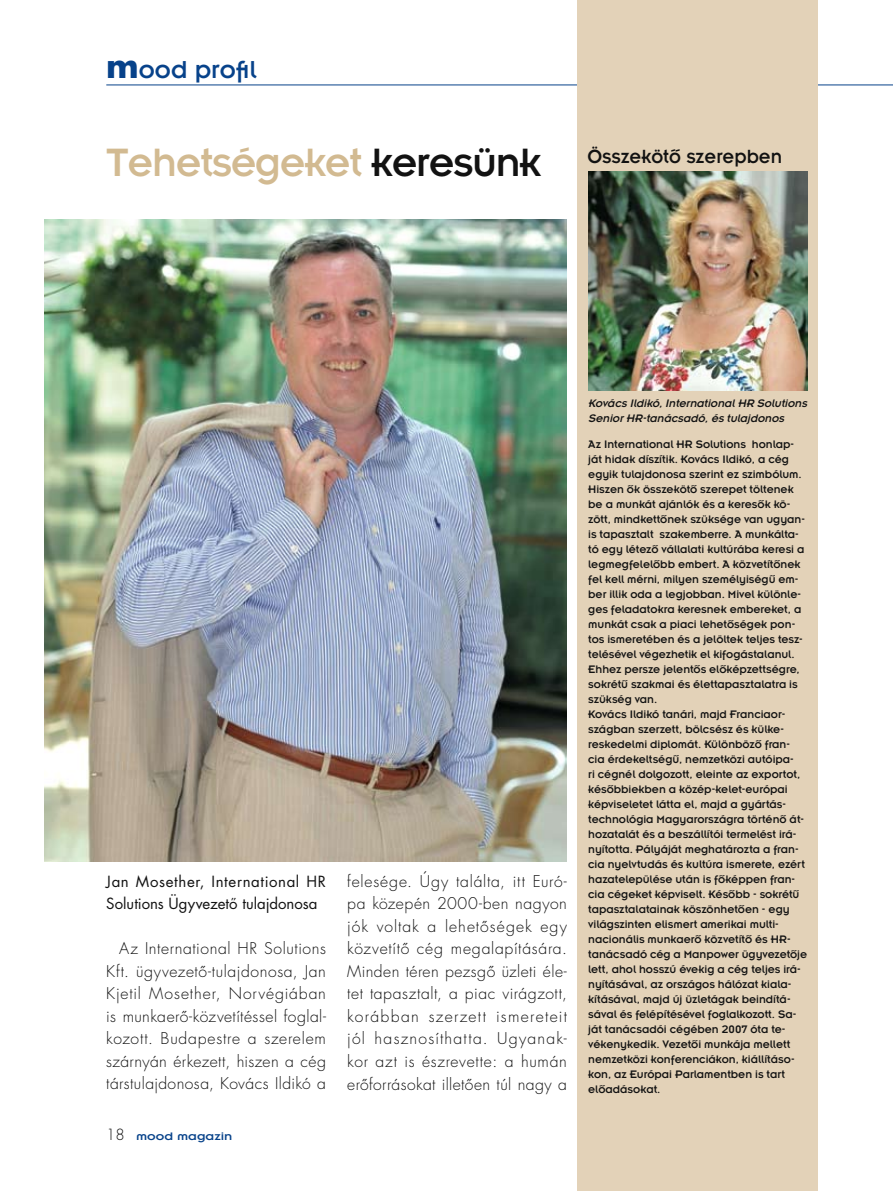
<style>
.page{position:relative;width:893px;height:1191px;background:#fff}
.page>*{position:absolute;margin:0;border:0;box-sizing:border-box;transform-origin:0 0}
.t1{font:43.5px "Insignia Hun";letter-spacing:-.03em;color:#d2ba91}
.t2{font:27px "Insignia Hun";color:#07428a}
.t3{font:21px "Insignia Hun";color:#121212;scale:.95 1}
.t4{font:300 15.75px/22.5px "Futura QS";letter-spacing:.03em;color:#121212;text-align:justify}
.t5{font:15px/22.5px "Futura QS";letter-spacing:.01em;color:#121212}
.t6{font:12px/15px "Insignia Hun";letter-spacing:-.005em;color:#121212}
.t7{font:italic 12px/15px "Insignia Hun";color:#121212}
.t8{font:12px "Insignia Hun";color:#07428a;scale:1.2 1}
.s1{font-family:"Futura QS";font-weight:700;font-size:33px}
.s2{color:#121212}
.s3{font-family:"Futura QS";font-weight:300;font-size:15px;color:#121212}
</style>
<div class="page">
<hr style="left:106px;top:85px;width:787px;height:1px;background:#07428a">
<img style="left:44px;top:219px;width:523px;height:642px">
<div style="left:577px;top:0;width:240px;height:1191px;background:#e3d2b8"></div>
<img style="left:588px;top:171px;width:219px;height:219px">
<h2 class="t2" style="left:106px;top:55px;width:152px"><span class="s1">m</span>ood profil</h2>
<h1 class="t1" style="left:106px;top:140px;width:436px">Tehetségeket <span class="s2">keresünk</span></h1>
<h3 class="t3" style="left:587px;top:145px;width:206px">Összekötô szerepben</h3>
<p class="t5" style="left:106px;top:870px;width:221px">Jan Mosether, International HR<br>Solutions Ügyvezetô tulajdonosa</p>
<h3 class="t4" style="left:106px;top:937px;width:221px;text-indent:13px">Az International HR Solutions Kft. ügyvezetô-tulajdonosa, Jan Kjetil Mosether, Norvégiában is munkaerô-közvetítéssel foglal&shy;kozott. Budapestre a szerelem szárnyán érkezett, hiszen a cég társtulajdonosa, Kovács Ildikó a</h3>
<p class="t8" style="left:106px;top:1130px;width:107px"><span class="s3">18</span> mood magazin</p>
<p class="t4" style="left:347px;top:870px;width:221px">felesége. Úgy találta, itt Euró&shy;pa közepén 2000-ben nagyon jók voltak a lehetôségek egy közvetítô cég megalapítására.<br>Minden téren pezsgô üzleti éle&shy;tet tapasztalt, a piac virágzott, korábban szerzett ismereteit jól hasznosíthatta. Ugyanak&shy;kor azt is észrevette: a humán erôforrásokat illetôen túl nagy a</p>
<p class="t7" style="left:588px;top:396px;width:223px">Kovács Ildikó,InternationalHR Solutions<br>SeniorHR-tanácsadó,és tulajdonos</p>
<p class="t6" style="left:588px;top:436px;width:220px">Az International HR Solutions honlap&shy;ját hidak díszítik. Kovács Ildikó, a cég egyik tulajdonosa szerint ez szimbólum.<br>Hiszen ôk összekötô szerepet töltenek be a munkát ajánlók és a keresôk kö&shy;zött, mindkettônek szüksége van ugyan&shy;is tapasztalt szakemberre. A munkálta&shy;tó egy létezô vállalati kultúrába keresi a legmegfelelôbb embert. A közvetítônek fel kell mérni, milyen személyiségû em&shy;ber illik oda a legjobban. Mivel különle&shy;ges feladatokra keresnek embereket, a munkát csak a piaci lehetôségek pon&shy;tos ismeretében és a jelöltek teljes tesz&shy;telésével végezhetik el kifogástalanul.<br>Ehhez persze jelentôs elôképzettségre, sokrétû szakmai és élettapasztalatra is szükség van.<br>Kovács Ildikó tanári, majd Franciaor&shy;szágban szerzett, bölcsész és külke&shy;reskedelmi diplomát. Különbözô fran&shy;cia érdekeltségû, nemzetközi autóipa-<br>ri cégnél dolgozott, eleinte az exportot, késôbbiekben a közép-kelet-európai képviseletet látta el, majd a gyártás&shy;technológia Magyarországra történô át&shy;hozatalát és a beszállítói termelést irá&shy;nyította. Pályáját meghatározta a fran&shy;cia nyelvtudás és kultúra ismerete, ezért hazatelepülése után is fôképpen fran&shy;cia cégeket képviselt. Késôbb - sokrétû tapasztalatainak köszönhetôen - egy világszinten elismert amerikai multi&shy;nacionális munkaerô közvetítô és HR&shy;tanácsadó cég a Manpower ügyvezetôje lett, ahol hosszú évekig a cég teljes irá&shy;nyításával, az országos hálózat kiala&shy;kításával, majd új üzletágak beindítá&shy;sával és felépítésével foglalkozott. Sa&shy;ját tanácsadói cégében 2007 óta te&shy;vékenykedik. Vezetôi munkája mellett nemzetközi konferenciákon, kiállításo&shy;kon, az Európai Parlamentben is tart elôadásokat.</p>
</div>
